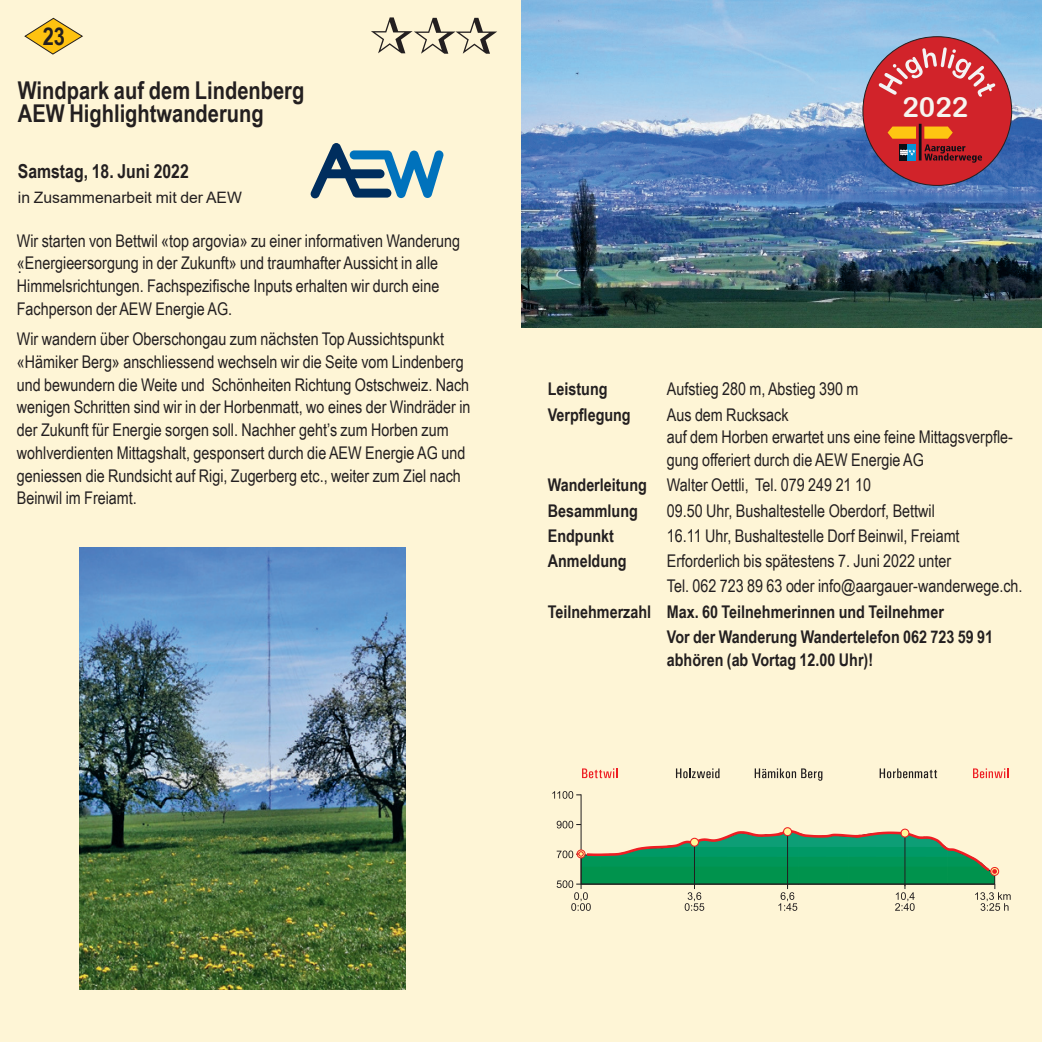
<style>
.page{position:relative;width:1042px;height:1042px;background:#fff}
.page>*{position:absolute;margin:0;border:0;box-sizing:border-box;transform-origin:0 0}
.t1{font:27.65px "Arial Rounded MT Bold";color:#f6f5f0}
.t2{font:700 24.5px/22.8px "Arial Narrow";color:#231f20}
.t3{font:700 19.25px "Arial Narrow";color:#231f20}
.t4{font:17.5px/22.8px "Arial Narrow";color:#231f20}
.t5{font:700 17.5px/25.2px "Arial Narrow";color:#231f20}
.t6{font:15.75px "Arial";color:#231f20}
.s1{font-weight:700}
</style>
<div class="page">
<div style="left:521px;top:0;width:521px;height:1042px;background:#fef5d6"></div>
<div style="left:0;top:0;width:521px;height:1042px;background:#fef5d6"></div>
<svg style="left:24px;top:17px;width:59px;height:38px"></svg>
<svg style="left:371px;top:17px;width:126px;height:37px"></svg>
<svg style="left:310px;top:143px;width:134px;height:55px"></svg>
<img style="left:521px;top:0;width:521px;height:327px">
<img style="left:79px;top:547px;width:327px;height:443px">
<div style="left:863px;top:37px;width:148px;height:148px;background:#d1232a;border-radius:50%"></div>
<svg style="left:878px;top:47px;width:117px;height:50px"></svg>
<hr style="left:919px;top:124px;width:2px;height:36px;background:#0e0f16">
<svg style="left:887px;top:127px;width:29px;height:12px"></svg>
<div style="left:900px;top:144px;width:8px;height:16px;background:#0d0f14"></div>
<div style="left:908px;top:144px;width:8px;height:16px;background:#0795d6"></div>
<svg style="left:900px;top:149px;width:15px;height:7px"></svg>
<svg style="left:924px;top:127px;width:58px;height:36px"></svg>
<hr style="left:581px;top:794px;width:1px;height:90px;background:#231f20">
<svg style="left:582px;top:768px;width:35px;height:10px"></svg>
<svg style="left:973px;top:768px;width:35px;height:10px"></svg>
<svg style="left:552px;top:791px;width:29px;height:8px"></svg>
<svg style="left:557px;top:821px;width:453px;height:90px"></svg>
<svg style="left:676px;top:768px;width:43px;height:10px"></svg>
<svg style="left:755px;top:768px;width:67px;height:13px"></svg>
<svg style="left:879px;top:768px;width:58px;height:10px"></svg>
<h2 class="t2" style="left:43px;top:24px;width:24px">23</h2>
<h2 class="t2" style="left:18px;top:78px;width:288px">Windpark auf dem Lindenberg<br>AEW Highlightwanderung</h2>
<p class="t3" style="left:18px;top:157px;width:172px">Samstag, 18. Juni 2022</p>
<p class="t6" style="left:18px;top:186px;width:226px">in Zusammenarbeit mit der AEW</p>
<p class="t4" style="left:17px;top:228px;width:445px">Wir starten von Bettwil «top argovia» zu einer informativen Wanderung «Energieersorgung in der Zukunft» und traumhafter Aussicht in alle Himmelsrichtungen. Fachspezifische Inputs erhalten wir durch eine Fachperson der AEW Energie AG.</p>
<p class="t4" style="left:17px;top:327px;width:455px">Wir wandern über Oberschongau zum nächsten Top Aussichtspunkt «Hämiker Berg» anschliessend wechseln wir die Seite vom Lindenberg und bewundern die Weite und Schönheiten Richtung Ostschweiz. Nach wenigen Schritten sind wir in der Horbenmatt, wo eines der Windräder in der Zukunft für Energie sorgen soll. Nachher geht’s zum Horben zum wohlverdienten Mittagshalt, gesponsert durch die AEW Energie AG und geniessen die Rundsicht auf Rigi, Zugerberg etc., weiter zum Ziel nach Beinwil im Freiamt.</p>
<p class="t4" style="left:18px;top:254px;width:5px">.</p>
<h1 class="t1" style="left:902px;top:90px;width:67px">2022</h1>
<p class="t5" style="left:548px;top:376px;width:61px">Leistung</p>
<p class="t4" style="left:667px;top:377px;width:193px">Aufstieg 280 m, Abstieg 390 m</p>
<p class="t5" style="left:548px;top:401px;width:84px">Verpflegung</p>
<p class="t4" style="left:667px;top:402px;width:348px">Aus dem Rucksack<br>auf dem Horben erwartet uns eine feine Mittagsverpfle&shy;gung offeriert durch die AEW Energie AG</p>
<p class="t4" style="left:548px;top:472px;width:325px;line-height:25.2px"><span class="s1">Wanderleitung</span> Walter Oettli, Tel. 079 249 21 10<br><span class="s1">Besammlung</span></p>
<p class="t4" style="left:667px;top:498px;width:270px">09.50 Uhr, Bushaltestelle Oberdorf, Bettwil</p>
<p class="t5" style="left:548px;top:522px;width:68px">Endpunkt</p>
<p class="t4" style="left:667px;top:523px;width:294px">16.11 Uhr, Bushaltestelle Dorf Beinwil, Freiamt</p>
<p class="t5" style="left:548px;top:547px;width:80px">Anmeldung</p>
<p class="t4" style="left:667px;top:548px;width:357px;line-height:25.2px">Erforderlich bis spätestens 7. Juni 2022 unter<br>Tel. 062 723 89 63 oder info@aargauer-wanderwege.ch.</p>
<p class="t5" style="left:667px;top:598px;width:328px;text-indent:-119px">Teilnehmerzahl Max. 60 Teilnehmerinnen und Teilnehmer<br>Vor der Wanderung Wandertelefon 062 723 59 91</p>
<p class="t5" style="left:667px;top:646px;width:208px">abhören (ab Vortag 12.00 Uhr)!</p>
</div>
